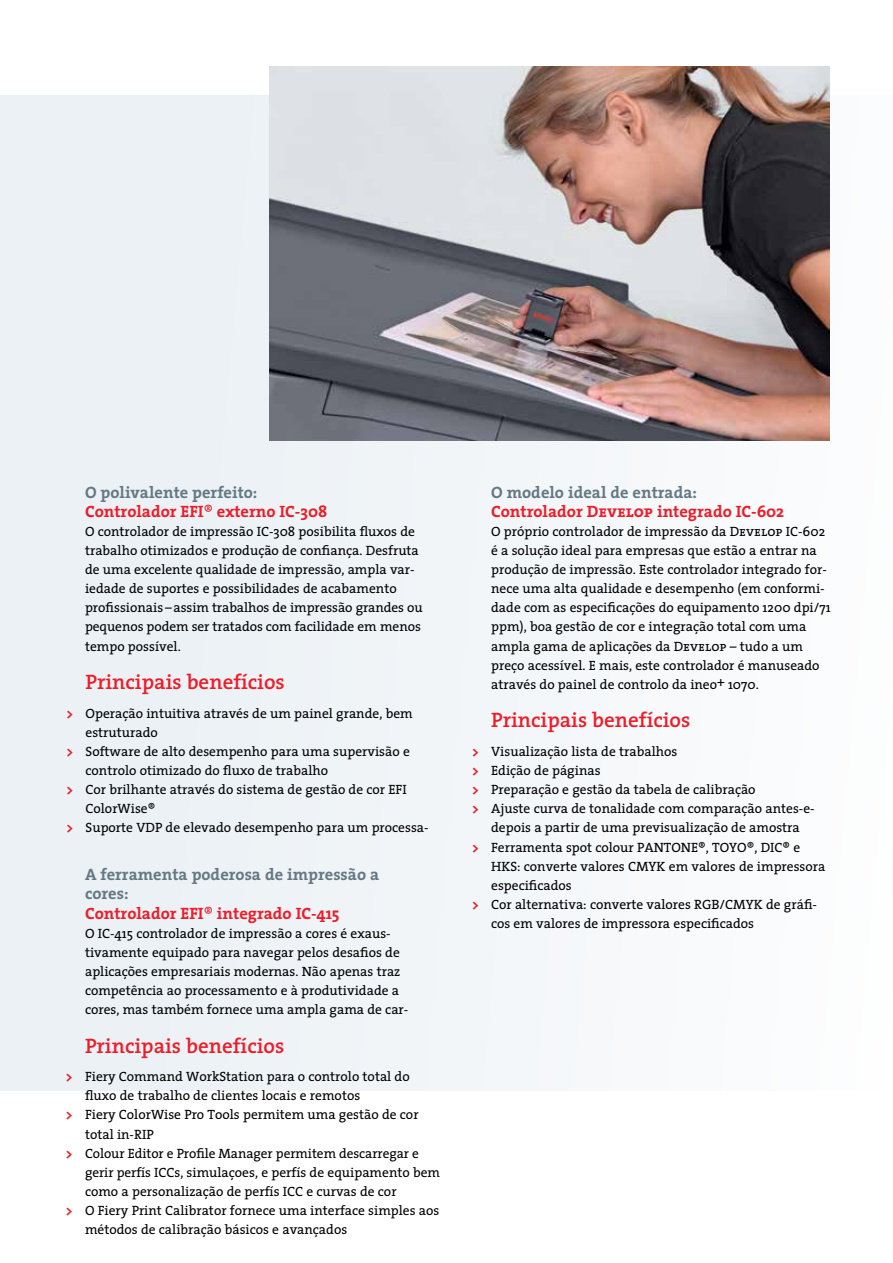
<style>
.page{position:relative;width:893px;height:1263px;background:#fff}
.page>*{position:absolute;margin:0;border:0;box-sizing:border-box;transform-origin:0 0}
.t1{font:600 21px "The Serif";color:#ed1c29}
.t2{font:700 16.5px/19.2px "The Serif";color:#ed1c29}
.t3{font:700 16.5px/19.2px "The Serif";color:#647883}
.t4{font:13.5px/19.2px "The Serif";color:#000}
.s1{color:#647883}
.s2{font-weight:400}
.s3{font-weight:700;color:#ed1c29}
.s4{color:#ed1c29}
.s5{font-weight:400;color:#ed1c29}
.s6{font-family:"The Serif Bold Caps";font-weight:400}
.s7{font-family:"The Serif Caps"}
</style>
<div class="page">
<div style="left:0;top:96px;width:893px;height:995px;background:#f1f4f8"></div>
<img style="left:269px;top:67px;width:560px;height:373px">
<p class="t2" style="left:85px;top:482px;width:244px"><span class="s1">O polivalente perfeito:<br></span>Controlador EFI<span class="s2">®</span> externo IC-308</p>
<p class="t4" style="left:85px;top:522px;width:339px">O controlador de impressão IC-308 posibilita fluxos de trabalho otimizados e produção de confiança. Desfruta de uma excelente qualidade de impressão, ampla var&shy;iedade de suportes e possibilidades de acabamento profissionais –assim trabalhos de impressão grandes ou pequenos podem ser tratados com facilidade em menos tempo possível.</p>
<h1 class="t1" style="left:86px;top:668px;width:201px">Principais benefícios</h1>
<p class="t4" style="left:66px;top:703px;width:348px"><span class="s3">&gt;</span> Operação intuitiva através de um painel grande, bem</p>
<p class="t4" style="left:86px;top:723px;width:74px">estruturado</p>
<p class="t4" style="left:66px;top:742px;width:345px"><span class="s3">&gt;</span> Software de alto desempenho para uma supervisão e</p>
<p class="t4" style="left:86px;top:761px;width:244px">controlo otimizado do fluxo de trabalho</p>
<p class="t4" style="left:66px;top:780px;width:342px"><span class="s3">&gt;</span> Cor brilhante através do sistema de gestão de cor EFI</p>
<p class="t4" style="left:86px;top:799px;width:71px">ColorWise®</p>
<p class="t4" style="left:66px;top:818px;width:364px"><span class="s3">&gt;</span> Suporte VDP de elevado desempenho para um processa-</p>
<p class="t3" style="left:85px;top:865px;width:296px">A ferramenta poderosa de impressão a cores:<br><span class="s4">Controlador EFI</span><span class="s5">®</span> <span class="s4">integrado IC-415</span></p>
<p class="t4" style="left:85px;top:924px;width:325px">O IC-415 controlador de impressão a cores é exaus&shy;tivamente equipado para navegar pelos desafios de aplicações empresariais modernas. Não apenas traz competência ao processamento e à produtividade a cores, mas também fornece uma ampla gama de car-</p>
<h1 class="t1" style="left:85px;top:1032px;width:201px">Principais benefícios</h1>
<p class="t4" style="left:66px;top:1067px;width:345px"><span class="s3">&gt;</span> Fiery Command WorkStation para o controlo total do</p>
<p class="t4" style="left:85px;top:1086px;width:277px">fluxo de trabalho de clientes locais e remotos</p>
<p class="t4" style="left:66px;top:1105px;width:354px"><span class="s3">&gt;</span> Fiery ColorWise Pro Tools permitem uma gestão de cor</p>
<p class="t4" style="left:85px;top:1124px;width:70px">total in-RIP</p>
<p class="t4" style="left:66px;top:1144px;width:355px"><span class="s3">&gt;</span> Colour Editor e Profile Manager permitem descarregar e</p>
<p class="t4" style="left:85px;top:1163px;width:357px">gerir perfís ICCs, simulaçoes, e perfís de equipamento bem</p>
<p class="t4" style="left:85px;top:1182px;width:313px">como a personalização de perfís ICC e curvas de cor</p>
<p class="t4" style="left:66px;top:1201px;width:375px"><span class="s3">&gt;</span> O Fiery Print Calibrator fornece uma interface simples aos</p>
<p class="t4" style="left:85px;top:1220px;width:264px">métodos de calibração básicos e avançados</p>
<p class="t2" style="left:491px;top:482px;width:295px"><span class="s1">O modelo ideal de entrada:<br></span>Controlador <span class="s6">Develop</span> integrado IC-602</p>
<p class="t4" style="left:491px;top:522px;width:341px">O próprio controlador de impressão da <span class="s7">Develop</span> IC-602 é a solução ideal para empresas que estão a entrar na produção de impressão. Este controlador integrado for&shy;nece uma alta qualidade e desempenho (em conformi&shy;dade com as especificações do equipamento 1200 dpi/71 ppm), boa gestão de cor e integração total com uma ampla gama de aplicações da <span class="s7">Develop</span> – tudo a um preço acessível. E mais, este controlador é manuseado através do painel de controlo da ineo+ 1070.</p>
<h1 class="t1" style="left:491px;top:707px;width:201px">Principais benefícios</h1>
<p class="t4" style="left:472px;top:742px;width:207px"><span class="s3">&gt;</span> Visualização lista de trabalhos</p>
<p class="t4" style="left:472px;top:761px;width:130px"><span class="s3">&gt;</span> Edição de páginas</p>
<p class="t4" style="left:472px;top:780px;width:285px"><span class="s3">&gt;</span> Preparação e gestão da tabela de calibração</p>
<p class="t4" style="left:472px;top:799px;width:344px"><span class="s3">&gt;</span> Ajuste curva de tonalidade com comparação antes-e-</p>
<p class="t4" style="left:491px;top:818px;width:310px">depois a partir de uma previsualização de amostra</p>
<p class="t4" style="left:472px;top:837px;width:330px"><span class="s3">&gt;</span> Ferramenta spot colour PANTONE®, TOYO®, DIC® e</p>
<p class="t4" style="left:491px;top:857px;width:336px">HKS: converte valores CMYK em valores de impressora</p>
<p class="t4" style="left:491px;top:876px;width:82px">especificados</p>
<p class="t4" style="left:472px;top:895px;width:347px"><span class="s3">&gt;</span> Cor alternativa: converte valores RGB/CMYK de gráfi-</p>
<p class="t4" style="left:491px;top:914px;width:265px">cos em valores de impressora especificados</p>
</div>
